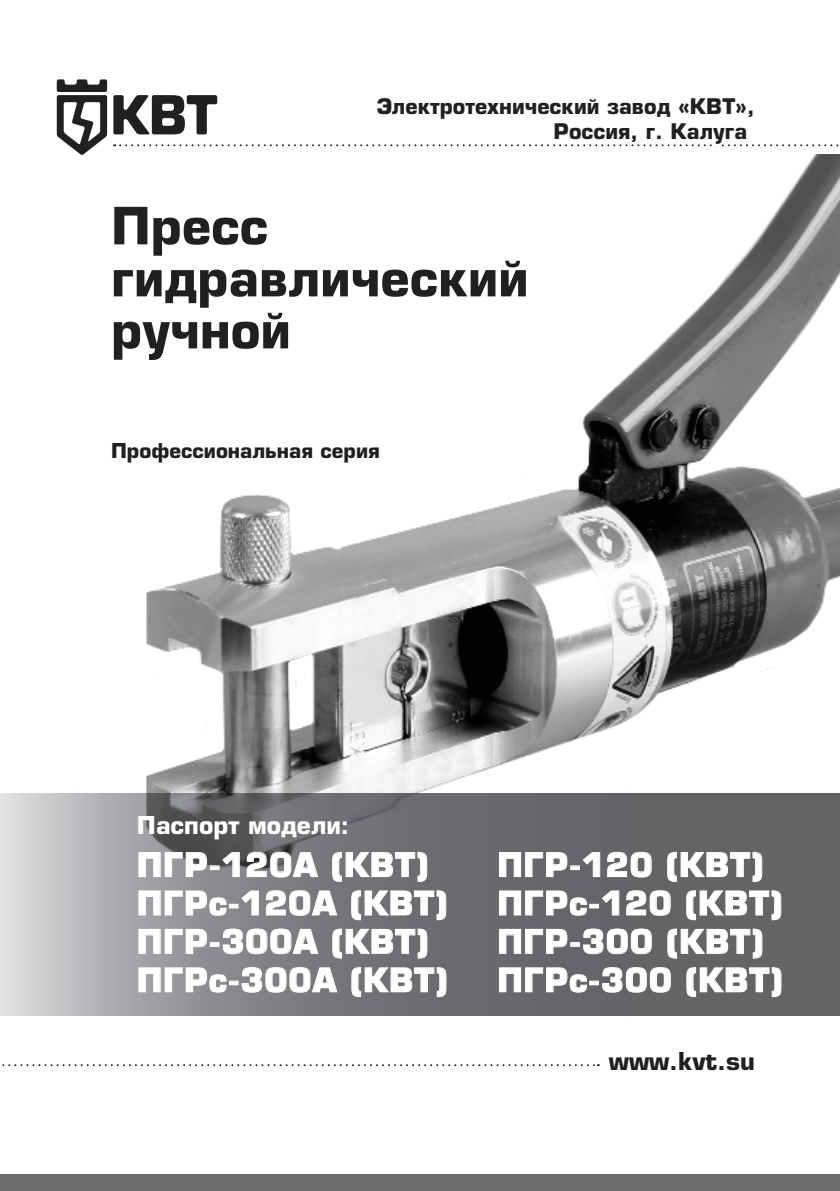
<style>
.page{position:relative;width:840px;height:1191px;background:#fff}
.page>*{position:absolute;margin:0;border:0;box-sizing:border-box;transform-origin:0 0}
.t1{font:700 50px/52px "Europe";color:#221f1f}
.t2{font:700 32px "Europe";letter-spacing:.025em;color:#fff}
.t3{font:700 24px "Europe";color:#fff}
.t4{font:700 24px "Europe";color:#221f1f}
.t5{font:700 21px/24.8px "Europe";color:#221f1f;text-align:right}
.t6{font:700 20px "Europe";color:#221f1f}
.s1{color:#fff}
</style>
<div class="page">
<div style="left:0;top:1173px;width:839px;height:18px;background:#6c6e70"></div>
<svg style="left:2px;top:1064px;width:596px;height:2px"></svg>
<img style="left:119px;top:155px;width:720px;height:861px">
<svg style="left:57px;top:79px;width:50px;height:76px"></svg>
<svg style="left:113px;top:95px;width:726px;height:52px"></svg>
<img style="left:0;top:794px;width:838px;height:222px">
<svg style="left:138px;top:851px;width:102px;height:26px;background:#929496"></svg>
<svg style="left:246px;top:851px;width:72px;height:27px;background:#838486"></svg>
<svg style="left:331px;top:851px;width:96px;height:31px;background:#87888a"></svg>
<svg style="left:498px;top:851px;width:102px;height:26px;background:#7e7e81"></svg>
<svg style="left:606px;top:851px;width:45px;height:27px"></svg>
<svg style="left:666px;top:851px;width:96px;height:31px;background:#7c7d7f"></svg>
<svg style="left:138px;top:890px;width:121px;height:26px;background:#a2a3a6"></svg>
<svg style="left:265px;top:889px;width:72px;height:27px;background:#929396"></svg>
<svg style="left:350px;top:889px;width:96px;height:31px;background:#858689"></svg>
<svg style="left:498px;top:890px;width:121px;height:26px;background:#7e7e81"></svg>
<svg style="left:625px;top:889px;width:45px;height:27px"></svg>
<svg style="left:685px;top:889px;width:96px;height:31px;background:#7c7d7f"></svg>
<svg style="left:138px;top:928px;width:180px;height:26px;background:#9e9fa2"></svg>
<svg style="left:331px;top:928px;width:96px;height:31px;background:#87888a"></svg>
<svg style="left:498px;top:928px;width:154px;height:26px;background:#7f8083"></svg>
<svg style="left:666px;top:928px;width:96px;height:31px;background:#7c7d7f"></svg>
<svg style="left:138px;top:966px;width:199px;height:27px;background:#9b9d9f"></svg>
<svg style="left:350px;top:966px;width:96px;height:31px;background:#858689"></svg>
<svg style="left:498px;top:966px;width:173px;height:27px;background:#7e7f81"></svg>
<svg style="left:685px;top:966px;width:96px;height:31px;background:#7c7d7f"></svg>
<svg style="left:119px;top:195px;width:418px;height:177px"></svg>
<p class="t5" style="left:376px;top:96px;width:379px">Электротехнический завод «КВТ»,<br>Россия, г. Калуга<span class="s1">.</span></p>
<h1 class="t1" style="left:111px;top:205px;width:419px">Пресс гидравлический ручной</h1>
<p class="t6" style="left:111px;top:442px;width:270px">Профессиональная серия</p>
<p class="t3" style="left:137px;top:816px;width:214px">Паспорт модели:</p>
<p class="t2" style="left:137px;top:852px;width:293px">ПГР-120А (КВТ)</p>
<p class="t2" style="left:497px;top:852px;width:267px">ПГР-120 (КВТ)</p>
<p class="t2" style="left:137px;top:890px;width:312px">ПГРс-120А (КВТ)</p>
<p class="t2" style="left:497px;top:890px;width:286px">ПГРс-120 (КВТ)</p>
<p class="t2" style="left:137px;top:929px;width:293px">ПГР-300А (КВТ)</p>
<p class="t2" style="left:497px;top:929px;width:268px">ПГР-300 (КВТ)</p>
<p class="t2" style="left:137px;top:967px;width:312px">ПГРс-300А (КВТ)</p>
<p class="t2" style="left:497px;top:967px;width:287px">ПГРс-300 (КВТ)</p>
<p class="t4" style="left:608px;top:1052px;width:147px">www.kvt.su</p>
</div>
